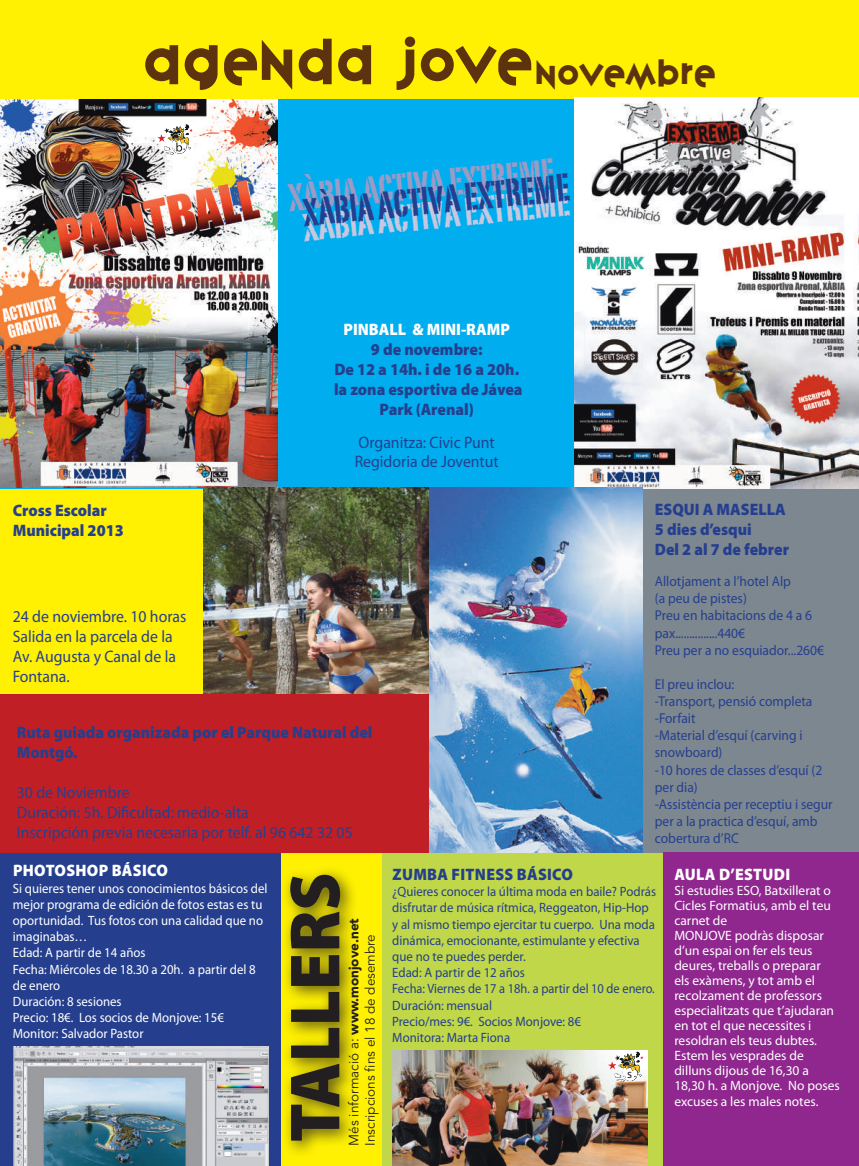
<style>
.page{position:relative;width:859px;height:1166px;background:#fff}
.page>*{position:absolute;margin:0;border:0;box-sizing:border-box;transform-origin:0 0}
.t1{font:900 71.55px "Myriad Pro";color:#231f20;scale:.95 1}
.t2{font:52.05px "Variex";color:#5c320f}
.t3{font:37.5px "Portago ITCTT";color:#c7c7e0;scale:.95 1}
.t4{font:37.5px "Portago ITCTT";color:#9b9bc6;scale:.95 1}
.t5{font:16.65px/20px "Myriad Pro";color:#253f8e;scale:.95 1}
.t6{font:900 16.65px/20px "Myriad Pro";color:#253f8e;scale:.95 1}
.t7{font:900 16.65px "Myriad Pro";letter-spacing:.02em;color:#fff;scale:.95 1}
.t8{font:900 16.65px "Myriad Pro";letter-spacing:.02em;color:#253f8e;scale:.95 1}
.t9{font:14.25px/17.1px "Myriad Pro";color:#253f8e;scale:.95 1}
.t10{font:13.5px/15.1px "Myriad Pro";color:#fff}
.t11{font:13.5px/16.2px "Myriad Pro";color:#253f8e;scale:.95 1}
.t12{font:13.5px/16.2px "Myriad Pro";color:#fff;scale:.95 1}
.t13{font:13.5px/16.2px "Avenir LT Std";color:#231f20}
.t14{font:12.6px "Myriad Pro";color:#231f20}
.s1{font-size:31.05px}
.s2{font-weight:900}
</style>
<div class="page">
<div style="left:429px;top:487px;width:430px;height:365px;background:#7d8790"></div>
<div style="left:0;top:98px;width:859px;height:390px;background:#00aeef"></div>
<img style="left:0;top:98px;width:278px;height:390px">
<div style="left:279px;top:853px;width:103px;height:312px;background:#fff101"></div>
<div style="left:0;top:0;width:859px;height:98px;background:#fff101"></div>
<div style="left:0;top:852px;width:281px;height:313px;background:#253f8e"></div>
<div style="left:382px;top:853px;width:282px;height:312px;background:#bfd748"></div>
<div style="left:663px;top:852px;width:196px;height:313px;background:#8f278f"></div>
<div style="left:0;top:489px;width:429px;height:206px;background:#fff101"></div>
<img style="left:203px;top:487px;width:226px;height:207px">
<img style="left:13px;top:1046px;width:255px;height:119px">
<img style="left:393px;top:1050px;width:255px;height:115px">
<div style="left:0;top:694px;width:429px;height:158px;background:#c02025"></div>
<svg style="left:608px;top:1051px;width:36px;height:30px"></svg>
<svg style="left:157px;top:125px;width:36px;height:30px"></svg>
<div style="left:280px;top:863px;width:77px;height:293px;background:#231f20;opacity:.75"></div>
<img style="left:574px;top:97px;width:285px;height:391px">
<img style="left:429px;top:487px;width:214px;height:365px">
<h2 class="t2" style="left:142px;top:23px;width:574px">agenda jove<span class="s1">novembre</span></h2>
<h3 class="t4" style="left:286px;top:173px;width:283px;rotate:-5deg">XÀBIA ACTIVA EXTREME</h3>
<h3 class="t3" style="left:301px;top:203px;width:283px;rotate:-5deg">XÀBIA ACTIVA EXTREME</h3>
<p class="t7" style="left:343px;top:318px;width:48px">PIN BALL</p>
<p class="t7" style="left:412px;top:318px;width:25px">&amp; MINI</p>
<p class="t7" style="left:461px;top:318px;width:18px">-RAM</p>
<p class="t7" style="left:500px;top:318px;width:11px">P</p>
<p class="t6" style="left:334px;top:338px;width:200px;text-align:center">9 de novembre:<br>De 12 a 14h. i de 16 a 20h. la zona esportiva de Jávea<br>Park (Arenal)</p>
<p class="t5" style="left:355px;top:431px;width:153px">Organitza: Civic Punt<br>Regidoria de Joventut</p>
<p class="t6" style="left:13px;top:500px;width:118px">Cross Escolar<br>Municipal 2013</p>
<p class="t6" style="left:655px;top:498px;width:143px">ESQUI A MASELLA<br>5 dies d’esqui<br>Del 2 al 7 de febrer</p>
<p class="t5" style="left:13px;top:606px;width:184px">24 de noviembre. 10 horas<br>Salida en la parcela de la<br>Av. Augusta y Canal de la<br>Fontana.</p>
<p class="t6" style="left:17px;top:721px;width:376px">Ruta guiada organizada por el Parque Natural del<br>Montgó.</p>
<p class="t5" style="left:17px;top:781px;width:355px">30 de Noviembre<br>Duración: 5h. Dificultad: medio-alta<br>Inscripción previa necesaria por telf. al 96 642 32 05</p>
<p class="t7" style="left:13px;top:859px;width:165px">Photoshop Básico</p>
<p class="t12" style="left:13px;top:879px;width:270px">Si quieres tener unos conocimientos básicos del mejor programa de edición de fotos estas es tu oportunidad. Tus fotos con una calidad que no imaginabas…<br>Edad: A partir de 14 años<br>Fecha: Miércoles de 18.30 a 20h. a partir del 8 de enero<br>Duración: 8 sesiones<br>Precio: 18€. Los socios de Monjove: 15€<br>Monitor: Salvador Pastor</p>
<h1 class="t1" style="left:267px;top:1141px;width:285px;rotate:-90deg">TALLERS</h1>
<p class="t13" style="left:346px;top:1145px;width:229px;rotate:-90deg">Més informació a: <span class="s2">www.monjove.net<br></span>Inscripcions fins el 18 de desembre</p>
<p class="t9" style="left:655px;top:572px;width:180px">Allotjament a l’hotel Alp<br>(a peu de pistes)<br>Preu en habitacions de 4 a 6 pax...............440€<br>Preu per a no esquiador...260€</p>
<p class="t9" style="left:655px;top:675px;width:189px">El preu inclou:<br>-Transport, pensió completa -Forfait<br>-Material d’esquí (carving i snowboard)<br>-10 hores de classes d’esquí (2 per dia)<br>-Assistència per receptiu i segur per a la practica d’esquí, amb cobertura d’RC</p>
<p class="t8" style="left:392px;top:862px;width:142px">Zumba fitness bÁs</p>
<p class="t6" style="left:547px;top:863px;width:28px">icO</p>
<p class="t11" style="left:392px;top:883px;width:279px">¿Quieres conocer la última moda en baile? Podrás disfrutar de música rítmica, Reggeaton, Hip-Hop y al mismo tiempo ejercitar tu cuerpo. Una moda dinámica, emocionante, estimulante y efectiva que no te puedes perder.<br>Edad: A partir de 12 años<br>Fecha: Viernes de 17 a 18h. a partir del 10 de enero.<br>Duración: mensual<br>Precio/mes: 9€. Socios Monjove: 8€<br>Monitora: Marta Fiona</p>
<p class="t14" style="left:627px;top:1065px;width:6px">s</p>
<p class="t7" style="left:674px;top:862px;width:123px">Aula d’estudi</p>
<p class="t10" style="left:674px;top:882px;width:167px">Si estudies ESO, Batxillerat o<br>Cicles Formatius, amb el teu carnet de<br>MONJOVE podràs disposar d’un espai on fer els teus deures, treballs o preparar<br>els exàmens, y tot amb el recolzament de professors especialitzats que t’ajudaran en tot el que necessites i resoldran els teus dubtes.<br>Estem les vesprades de dilluns dijous de 16,30 a<br>18,30 h. a Monjove. No poses excuses a les males notes.</p>
</div>
